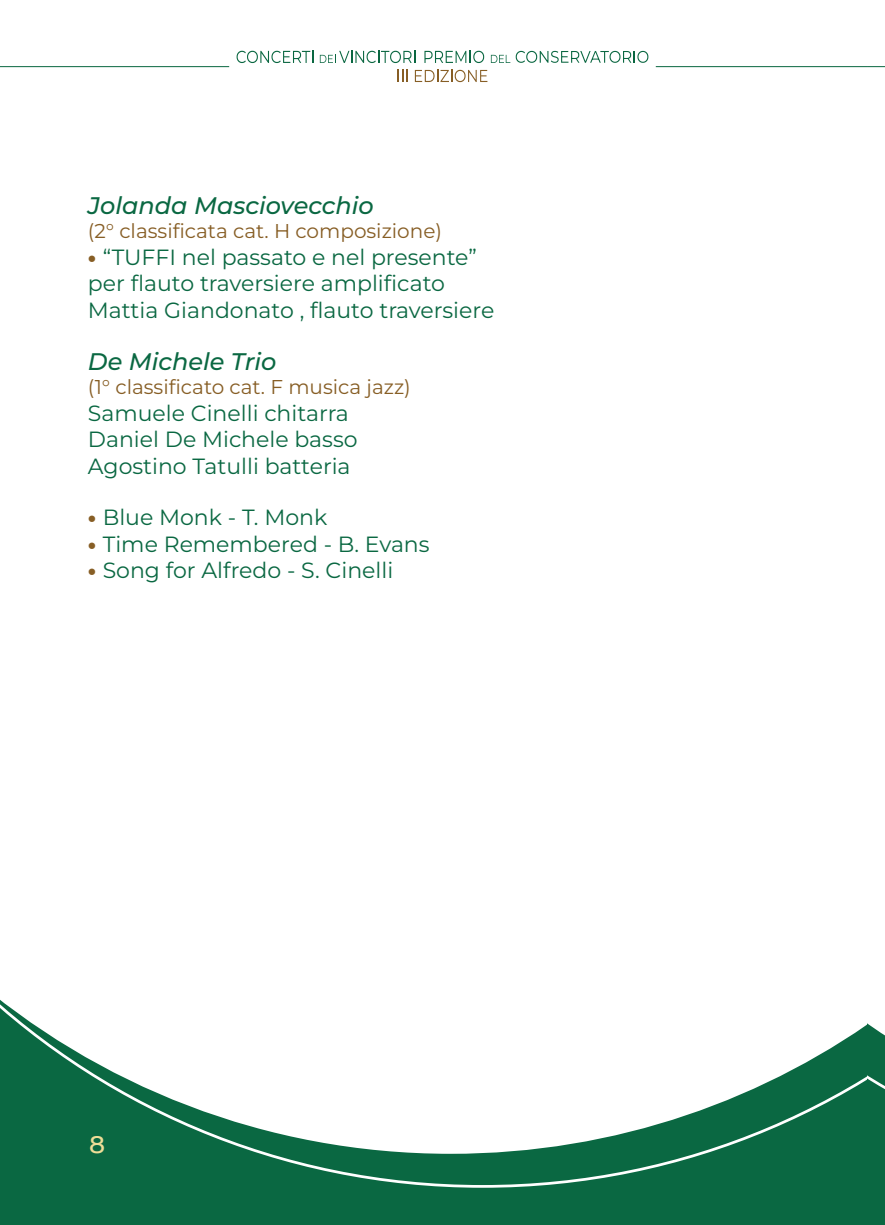
<style>
.page{position:relative;width:885px;height:1225px;background:#fff}
.page>*{position:absolute;margin:0;border:0;box-sizing:border-box;transform-origin:0 0}
.t1{font:italic 500 24px "Montserrat";color:#0a6842}
.t2{font:expanded 24px "Helvetica Neue LT Pro";color:#eedd97}
.t3{font:22px/26.4px "Montserrat";color:#0a6842}
.t4{font:20px "Montserrat";color:#875e25}
.s1{font-weight:800;color:#875e25}
</style>
<div class="page">
<div style="left:0;top:1187px;width:867px;height:38px;background:#0a6842"></div>
<svg style="left:0;top:1000px;width:867px;height:187px"></svg>
<div style="left:867px;top:1023px;width:17px;height:202px;background:#0a6842"></div>
<hr style="left:655px;top:66px;width:212px;height:1px;background:#0a6741">
<svg style="left:867px;top:66px;width:17px;height:1px"></svg>
<hr style="left:0;top:66px;width:229px;height:1px;background:#0a6741">
<svg style="left:397px;top:70px;width:10px;height:12px"></svg>
<svg style="left:415px;top:70px;width:72px;height:12px"></svg>
<svg style="left:236px;top:51px;width:77px;height:12px"></svg>
<svg style="left:320px;top:51px;width:95px;height:12px"></svg>
<svg style="left:424px;top:51px;width:60px;height:12px"></svg>
<svg style="left:491px;top:51px;width:157px;height:12px"></svg>
<p class="t1" style="left:88px;top:190px;width:287px">Jolanda Masciovecchio</p>
<p class="t4" style="left:88px;top:218px;width:355px">(2° classificata cat. H composizione)</p>
<p class="t3" style="left:88px;top:243px;width:408px"><span class="s1">•</span> “TUFFI nel passato e nel presente” per flauto traversiere amplificato<br>Mattia Giandonato , flauto traversiere</p>
<p class="t1" style="left:88px;top:346px;width:190px">De Michele Trio</p>
<p class="t4" style="left:88px;top:374px;width:324px">(1° classificato cat. F musica jazz)</p>
<p class="t3" style="left:88px;top:399px;width:271px">Samuele Cinelli chitarra<br>Daniel De Michele basso<br>Agostino Tatulli batteria</p>
<p class="t3" style="left:88px;top:503px;width:241px"><span class="s1">•</span> Blue Monk - T. Monk</p>
<p class="t3" style="left:88px;top:530px;width:343px"><span class="s1">•</span> Time Remembered - B. Evans</p>
<p class="t3" style="left:88px;top:556px;width:307px"><span class="s1">•</span> Song for Alfredo - S. Cinelli</p>
<p class="t2" style="left:89px;top:1130px;width:18px">8</p>
</div>
